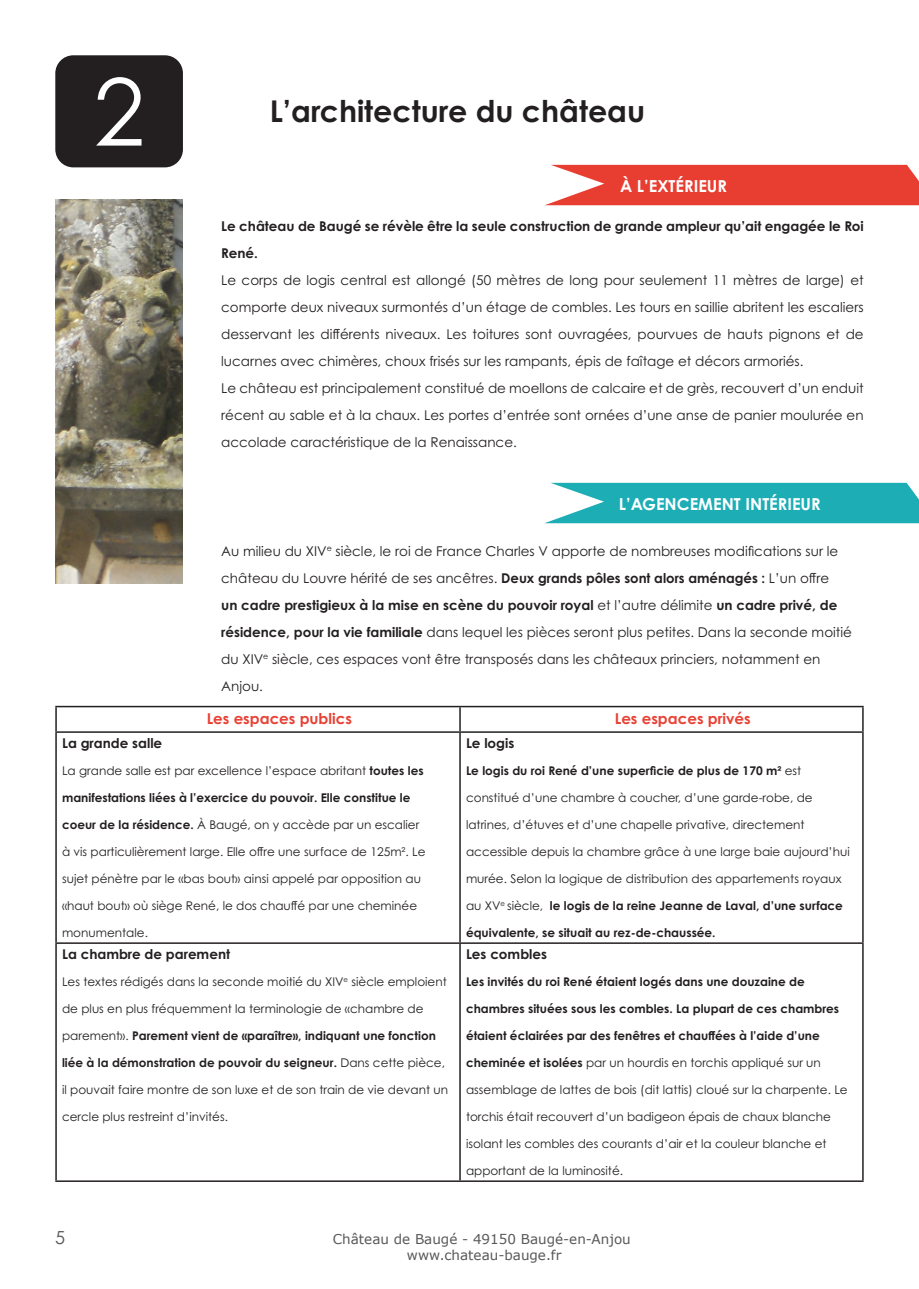
<style>
.page{position:relative;width:919px;height:1289px;background:#fff}
.page>*{position:absolute;margin:0;border:0;box-sizing:border-box;transform-origin:0 0}
.t1{font:93px "Century Gothic Pro";color:#fff}
.t2{font:700 30px "Century Gothic Pro";color:#231f20}
.t3{font:18px "Century Gothic Pro";color:#57585a}
.t4{font:700 16.5px "Century Gothic Pro";color:#fff}
.t5{font:700 15px "Century Gothic Pro";color:#e84134}
.t6{font:13.5px/27px "Century Gothic Pro";color:#231f20;text-align:justify}
.t7{font:700 13.5px/27px "Century Gothic Pro";color:#231f20}
.t8{font:13.5px/16.2px "Verdana";color:#57585a;text-align:center}
.t9{font:12px "Century Gothic Pro";color:#231f20}
.t10{font:700 12px "Century Gothic Pro";color:#231f20}
.s1{font-style:inherit}
.s2{font-weight:700}
.s3{font-weight:400}
</style>
<div class="page">
<div style="left:55px;top:55px;width:128px;height:112px;background:#231f20;border-radius:18px"></div>
<img style="left:55px;top:200px;width:128px;height:384px">
<svg style="left:545px;top:165px;width:373px;height:40px;background:#ea554a"></svg>
<div style="left:607px;top:179px;width:303px;height:13px;background:#e83e32"></div>
<svg style="left:545px;top:483px;width:373px;height:40px;background:#38b7be"></svg>
<div style="left:606px;top:497px;width:303px;height:14px;background:#1cadb5"></div>
<hr style="left:55px;top:705px;width:405px;height:2px;background:#231f20">
<hr style="left:55px;top:707px;width:2px;height:24px;background:#231f20">
<hr style="left:460px;top:705px;width:403px;height:2px;background:#231f20">
<svg style="left:459px;top:707px;width:1px;height:24px"></svg>
<svg style="left:862px;top:707px;width:1px;height:24px"></svg>
<hr style="left:55px;top:731px;width:405px;height:1px;background:#231f20">
<hr style="left:55px;top:732px;width:2px;height:210px;background:#231f20">
<hr style="left:460px;top:731px;width:403px;height:1px;background:#231f20">
<hr style="left:459px;top:732px;width:1px;height:210px;background:#231f20">
<hr style="left:862px;top:732px;width:1px;height:210px;background:#231f20">
<hr style="left:55px;top:942px;width:405px;height:1px;background:#231f20">
<hr style="left:55px;top:943px;width:2px;height:237px;background:#231f20">
<hr style="left:460px;top:942px;width:403px;height:1px;background:#231f20">
<hr style="left:459px;top:943px;width:1px;height:237px;background:#231f20">
<hr style="left:862px;top:943px;width:1px;height:237px;background:#231f20">
<hr style="left:55px;top:1180px;width:405px;height:1px;background:#231f20">
<hr style="left:460px;top:1180px;width:403px;height:1px;background:#231f20">
<p class="t1" style="left:93px;top:55px;width:53px">2</p>
<p class="t2" style="left:270px;top:93px;width:377px">L’architecture du château</p>
<p class="t4" style="left:620px;top:175px;width:108px"><span class="s1">À</span> L’EXTÉRIEUR</p>
<p class="t7" style="left:221px;top:213px;width:644px">Le château de Baugé se révèle être la seule construction de grande ampleur qu’ait engagée le Roi<br>René.</p>
<p class="t6" style="left:221px;top:267px;width:644px">Le corps de logis central est allongé (50 mètres de long pour seulement 11 mètres de large) et comporte deux niveaux surmontés d’un étage de combles. Les tours en saillie abritent les escaliers desservant les différents niveaux. Les toitures sont ouvragées, pourvues de hauts pignons et de lucarnes avec chimères, choux frisés sur les rampants, épis de faîtage et décors armoriés.</p>
<p class="t6" style="left:221px;top:375px;width:644px">Le château est principalement constitué de moellons de calcaire et de grès, recouvert d’un enduit récent au sable et à la chaux. Les portes d’entrée sont ornées d’une anse de panier moulurée en accolade caractéristique de la Renaissance.</p>
<p class="t4" style="left:618px;top:493px;width:203px">L’AGENCEMENT INTÉRIEUR</p>
<p class="t6" style="left:221px;top:537px;width:632px;text-align:left">Au milieu du XIV<sup>e</sup> siècle, le roi de France Charles V apporte de nombreuses modifications sur le château du Louvre hérité de ses ancêtres. <span class="s2">Deux grands pôles sont alors aménagés :</span> L’un offre<br><span class="s2">un cadre prestigieux à la mise en scène du pouvoir royal</span> et l’autre délimite <span class="s2">un cadre privé, de résidence, pour la vie familiale</span> dans lequel les pièces seront plus petites. Dans la seconde moitié du XIV<sup>e</sup> siècle, ces espaces vont être transposés dans les châteaux princiers, notamment en Anjou.</p>
<p class="t5" style="left:207px;top:708px;width:147px">Les espaces publics</p>
<p class="t5" style="left:614px;top:708px;width:137px">Les espaces privés</p>
<p class="t7" style="left:62px;top:729px;width:102px">La grande salle</p>
<p class="t9" style="left:62px;top:763px;width:363px">La grande salle est par excellence l’espace abritant <span class="s2">toutes les</span></p>
<p class="t10" style="left:62px;top:790px;width:350px">manifestations liées à l’exercice du pouvoir. Elle constitue le</p>
<p class="t9" style="left:62px;top:817px;width:359px"><span class="s2">coeur de la résidence.</span> À Baugé, on y accède par un escalier</p>
<p class="t9" style="left:62px;top:844px;width:365px">à vis particulièrement large. Elle offre une surface de 125m². Le</p>
<p class="t9" style="left:62px;top:871px;width:360px">sujet pénètre par le «bas bout» ainsi appelé par opposition au</p>
<p class="t9" style="left:62px;top:898px;width:356px">«haut bout» où siège René, le dos chauffé par une cheminée</p>
<p class="t9" style="left:62px;top:925px;width:87px">monumentale.</p>
<p class="t7" style="left:62px;top:940px;width:169px">La chambre de parement</p>
<p class="t9" style="left:62px;top:974px;width:386px">Les textes rédigés dans la seconde moitié du XIV<sup>e</sup> siècle emploient</p>
<p class="t9" style="left:62px;top:1001px;width:363px">de plus en plus fréquemment la terminologie de «chambre de</p>
<p class="t10" style="left:62px;top:1028px;width:375px"><span class="s3">parement».</span> Parement vient de «paraître», indiquant une fonction</p>
<p class="t10" style="left:62px;top:1055px;width:384px">liée à la démonstration de pouvoir du seigneur. <span class="s3">Dans cette pièce,</span></p>
<p class="t9" style="left:62px;top:1082px;width:387px">il pouvait faire montre de son luxe et de son train de vie devant un</p>
<p class="t9" style="left:62px;top:1109px;width:167px">cercle plus restreint d’invités.</p>
<p class="t7" style="left:466px;top:729px;width:50px">Le logis</p>
<p class="t10" style="left:466px;top:763px;width:337px">Le logis du roi René d’une superficie de plus de 170 m² <span class="s3">est</span></p>
<p class="t9" style="left:466px;top:790px;width:348px">constitué d’une chambre à coucher, d’une garde-robe, de</p>
<p class="t9" style="left:466px;top:817px;width:340px">latrines, d’étuves et d’une chapelle privative, directement</p>
<p class="t9" style="left:466px;top:844px;width:385px">accessible depuis la chambre grâce à une large baie aujourd’hui</p>
<p class="t9" style="left:466px;top:871px;width:377px">murée. Selon la logique de distribution des appartements royaux</p>
<p class="t10" style="left:466px;top:898px;width:378px"><span class="s3">au XV</span><sup>e</sup> <span class="s3">siècle,</span> le logis de la reine Jeanne de Laval, d’une surface</p>
<p class="t10" style="left:466px;top:925px;width:251px">équivalente, se situait au rez-de-chaussée.</p>
<p class="t7" style="left:466px;top:940px;width:82px">Les combles</p>
<p class="t10" style="left:466px;top:974px;width:340px">Les invités du roi René étaient logés dans une douzaine de</p>
<p class="t10" style="left:466px;top:1001px;width:374px">chambres situées sous les combles. La plupart de ces chambres</p>
<p class="t10" style="left:466px;top:1028px;width:355px">étaient éclairées par des fenêtres et chauffées à l’aide d’une</p>
<p class="t9" style="left:466px;top:1055px;width:356px"><span class="s2">cheminée et isolées</span> par un hourdis en torchis appliqué sur un</p>
<p class="t9" style="left:466px;top:1082px;width:383px">assemblage de lattes de bois (dit lattis) cloué sur la charpente. Le</p>
<p class="t9" style="left:466px;top:1109px;width:366px">torchis était recouvert d’un badigeon épais de chaux blanche</p>
<p class="t9" style="left:466px;top:1136px;width:362px">isolant les combles des courants d’air et la couleur blanche et</p>
<p class="t9" style="left:466px;top:1163px;width:159px">apportant de la luminosité.</p>
<h3 class="t3" style="left:55px;top:1226px;width:11px">5</h3>
<p class="t8" style="left:333px;top:1230px;width:299px">Château de Baugé - 49150 Baugé-en-Anjou www.chateau-bauge.fr</p>
</div>
